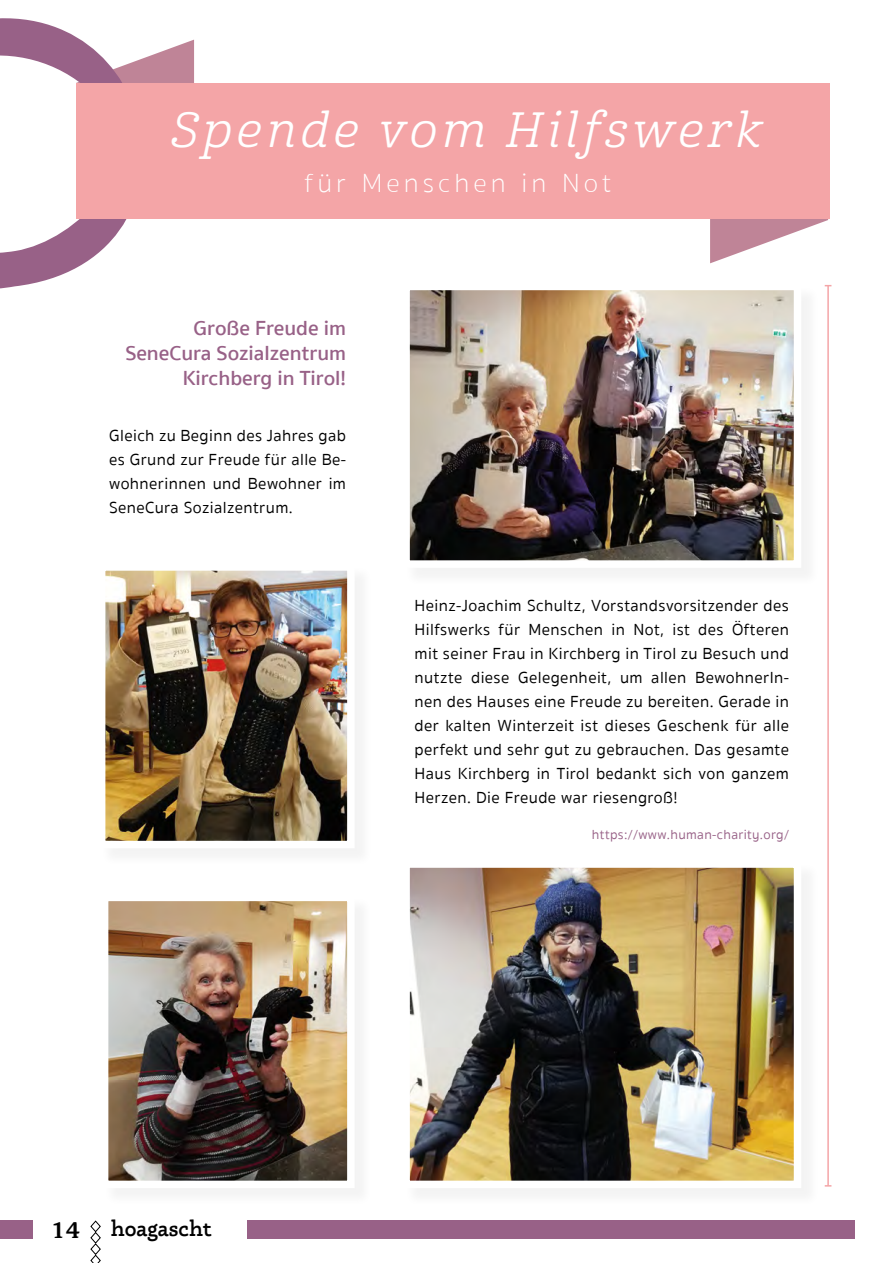
<style>
.page{position:relative;width:893px;height:1263px;background:#fff}
.page>*{position:absolute;margin:0;border:0;box-sizing:border-box;transform-origin:0 0}
.t1{font:48px "Cabrito Nor Reg It";letter-spacing:.1em;color:#fff}
.t2{font:100 27px "Sukhumvit Set";letter-spacing:.15em;color:#fff}
.t3{font:600 24px "Kopius";color:#000}
.t4{font:600 22.5px "Phoreus Cherokee";color:#000;scale:.93 1}
.t5{font:600 21px/25.2px "Sukhumvit Set";color:#986187;text-align:right}
.t6{font:16.5px/24px "Sukhumvit Set Text";letter-spacing:.025em;color:#000;text-align:justify}
.t7{font:13.5px "Sukhumvit Set Text";letter-spacing:.025em;color:#986187}
</style>
<div class="page">
<svg style="left:90px;top:1220px;width:11px;height:43px"></svg>
<svg style="left:710px;top:219px;width:118px;height:44px"></svg>
<div style="left:0;top:1220px;width:33px;height:18px;background:#986187"></div>
<svg style="left:0;top:18px;width:194px;height:271px"></svg>
<div style="left:76px;top:83px;width:753px;height:136px;background:#f4a5a7"></div>
<div style="left:247px;top:1220px;width:608px;height:18px;background:#986187"></div>
<hr style="left:827px;top:286px;width:2px;height:900px;background:#f4a5a7">
<div style="left:405px;top:862px;width:415px;height:345px;background:#f7f7f7"></div>
<img style="left:411px;top:869px;width:381px;height:310px">
<div style="left:402px;top:860px;width:399px;height:328px;border:8px solid #fff"></div>
<div style="left:100px;top:565px;width:273px;height:302px;background:#f7f7f7"></div>
<img style="left:107px;top:572px;width:239px;height:267px">
<div style="left:98px;top:563px;width:257px;height:285px;border:8px solid #fff"></div>
<div style="left:103px;top:896px;width:270px;height:311px;background:#f8f8f8"></div>
<img style="left:110px;top:903px;width:236px;height:276px">
<div style="left:101px;top:894px;width:254px;height:294px;border:8px solid #fff"></div>
<div style="left:405px;top:285px;width:415px;height:301px;background:#f7f7f7"></div>
<img style="left:411px;top:292px;width:381px;height:267px">
<div style="left:402px;top:283px;width:399px;height:285px;border:8px solid #fff"></div>
<h1 class="t1" style="left:171px;top:102px;width:592px">Spende vom Hilfswerk</h1>
<h2 class="t2" style="left:305px;top:165px;width:308px">für Menschen in Not</h2>
<p class="t5" style="left:125px;top:316px;width:222px">Große Freude im<br>SeneCura Sozialzentrum<br>Kirchberg in Tirol!</p>
<p class="t6" style="left:109px;top:424px;width:239px">Gleich zu Beginn des Jahres gab es Grund zur Freude für alle Be&shy;wohnerinnen und Bewohner im SeneCura Sozialzentrum.</p>
<p class="t6" style="left:415px;top:594px;width:376px">Heinz-Joachim Schultz, Vorstandsvorsitzender des Hilfswerks für Menschen in Not, ist des Öfteren mit seiner Frau in Kirchberg in Tirol zu Besuch und nutzte diese Gelegenheit, um allen BewohnerIn&shy;nen des Hauses eine Freude zu bereiten. Gerade in der kalten Winterzeit ist dieses Geschenk für alle perfekt und sehr gut zu gebrauchen. Das gesamte Haus Kirchberg in Tirol bedankt sich von ganzem Herzen. Die Freude war riesengroß!</p>
<p class="t7" style="left:592px;top:825px;width:199px">https://www.human-charity.org/</p>
<h3 class="t3" style="left:53px;top:1215px;width:29px">14</h3>
<h3 class="t4" style="left:111px;top:1215px;width:110px">hoagascht</h3>
</div>
